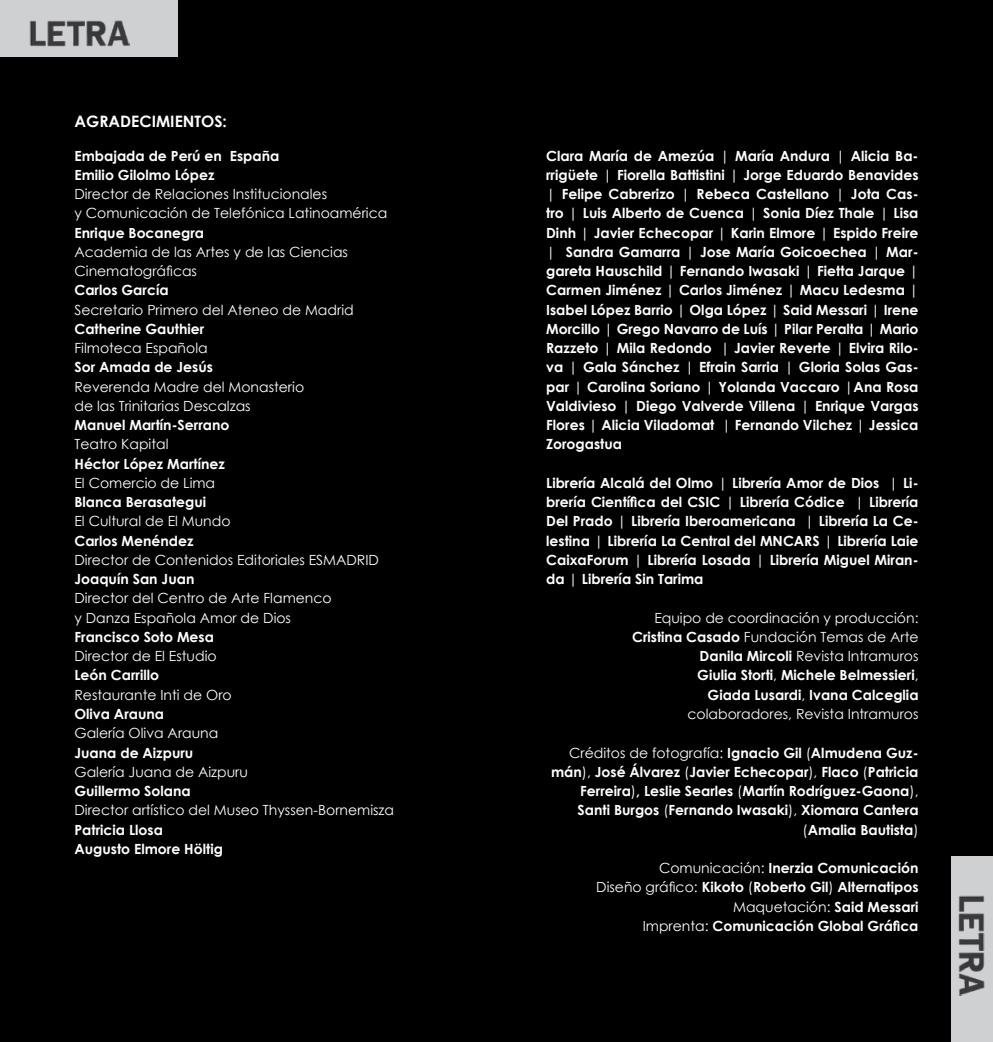
<style>
.page{position:relative;width:993px;height:1042px;background:#fff}
.page>*{position:absolute;margin:0;border:0;box-sizing:border-box;transform-origin:0 0}
.t1{font:700 15.75px "Century Gothic";color:#fff}
.t2{font:700 14px/19.2px "Century Gothic";color:#fff}
.t3{font:14px/19.2px "Century Gothic";color:#fff}
.s1{font-weight:400}
.s2{font-weight:700}
</style>
<div class="page">
<div style="left:0;top:0;width:992px;height:1042px;background:#000"></div>
<div style="left:951px;top:857px;width:41px;height:185px;background:#cfd0d2"></div>
<img style="left:958px;top:895px;width:27px;height:100px">
<div style="left:0;top:0;width:178px;height:56px;background:#cfd0d2"></div>
<img style="left:30px;top:20px;width:99px;height:27px">
<p class="t1" style="left:74px;top:109px;width:154px">AGRADECIMIENTOS:</p>
<p class="t2" style="left:74px;top:145px;width:206px">Embajada de Perú en España<br>Emilio Gilolmo López</p>
<p class="t3" style="left:74px;top:184px;width:314px">Director de Relaciones Institucionales<br>y Comunicación de Telefónica Latinoamérica</p>
<p class="t2" style="left:74px;top:222px;width:131px">Enrique Bocanegra</p>
<p class="t3" style="left:74px;top:242px;width:275px">Academia de las Artes y de las Ciencias<br>Cinematográficas</p>
<p class="t2" style="left:74px;top:280px;width:96px">Carlos García</p>
<p class="t3" style="left:74px;top:300px;width:281px">Secretario Primero del Ateneo de Madrid</p>
<p class="t2" style="left:74px;top:318px;width:131px">Catherine Gauthier</p>
<p class="t3" style="left:74px;top:338px;width:135px">Filmoteca Española</p>
<p class="t2" style="left:74px;top:357px;width:140px">Sor Amada de Jesús</p>
<p class="t3" style="left:74px;top:377px;width:231px">Reverenda Madre del Monasterio de las Trinitarias Descalzas</p>
<p class="t2" style="left:74px;top:415px;width:156px">Manuel Martín-Serrano</p>
<p class="t3" style="left:74px;top:434px;width:95px">Teatro Kapital</p>
<p class="t2" style="left:74px;top:453px;width:152px">Héctor López Martínez</p>
<p class="t3" style="left:74px;top:473px;width:142px">El Comercio de Lima</p>
<p class="t2" style="left:74px;top:492px;width:133px">Blanca Berasategui</p>
<p class="t3" style="left:74px;top:511px;width:158px">El Cultural de El Mundo</p>
<p class="t2" style="left:74px;top:530px;width:120px">Carlos Menéndez</p>
<p class="t3" style="left:74px;top:550px;width:306px">Director de Contenidos Editoriales ESMADRID</p>
<p class="t2" style="left:74px;top:569px;width:121px">Joaquín San Juan</p>
<p class="t3" style="left:74px;top:588px;width:259px">Director del Centro de Arte Flamenco y Danza Española Amor de Dios</p>
<p class="t2" style="left:74px;top:626px;width:141px">Francisco Soto Mesa</p>
<p class="t3" style="left:74px;top:646px;width:144px">Director de El Estudio</p>
<p class="t2" style="left:74px;top:665px;width:86px">León Carrillo</p>
<p class="t3" style="left:74px;top:685px;width:159px">Restaurante Inti de Oro</p>
<p class="t2" style="left:74px;top:703px;width:91px">Oliva Arauna</p>
<p class="t3" style="left:74px;top:723px;width:145px">Galería Oliva Arauna</p>
<p class="t2" style="left:74px;top:742px;width:120px">Juana de Aizpuru</p>
<p class="t3" style="left:74px;top:762px;width:175px">Galería Juana de Aizpuru</p>
<p class="t2" style="left:74px;top:780px;width:118px">Guillermo Solana</p>
<p class="t3" style="left:74px;top:800px;width:321px">Director artístico del Museo Thyssen-Bornemisza</p>
<p class="t2" style="left:74px;top:819px;width:150px">Patricia Llosa<br>Augusto Elmore Höltig</p>
<p class="t2" style="left:546px;top:145px;width:374px;text-align:justify">Clara María de Amezúa <span class="s1">|</span> María Andura <span class="s1">|</span> Alicia Ba&shy;rrigüete <span class="s1">|</span> Fiorella Battistini <span class="s1">|</span> Jorge Eduardo Benavides <span class="s1">|</span> Felipe Cabrerizo <span class="s1">|</span> Rebeca Castellano <span class="s1">|</span> Jota Cas&shy;tro <span class="s1">|</span> Luis Alberto de Cuenca <span class="s1">|</span> Sonia Díez Thale <span class="s1">|</span> Lisa Dinh <span class="s1">|</span> Javier Echecopar <span class="s1">|</span> Karin Elmore <span class="s1">|</span> Espido Freire <span class="s1">|</span> Sandra Gamarra <span class="s1">|</span> Jose María Goicoechea <span class="s1">|</span> Mar&shy;gareta Hauschild <span class="s1">|</span> Fernando Iwasaki <span class="s1">|</span> Fietta Jarque <span class="s1">| </span>Carmen Jiménez <span class="s1">|</span> Carlos Jiménez <span class="s1">|</span> Macu Ledesma <span class="s1">| </span>Isabel López Barrio <span class="s1">|</span> Olga López <span class="s1">|</span> Said Messari <span class="s1">|</span> Irene Morcillo <span class="s1">|</span> Grego Navarro de Luís <span class="s1">|</span> Pilar Peralta <span class="s1">|</span> Mario Razzeto <span class="s1">|</span> Mila Redondo <span class="s1">|</span> Javier Reverte <span class="s1">|</span> Elvira Rilo&shy;va <span class="s1">|</span> Gala Sánchez <span class="s1">|</span> Efrain Sarria <span class="s1">|</span> Gloria Solas Gas&shy;par <span class="s1">|</span> Carolina Soriano <span class="s1">|</span> Yolanda Vaccaro <span class="s1">|</span>Ana Rosa Valdivieso <span class="s1">|</span> Diego Valverde Villena <span class="s1">|</span> Enrique Vargas Flores <span class="s1">|</span> Alicia Viladomat <span class="s1">|</span> Fernando Vilchez <span class="s1">|</span> Jessica Zorogastua</p>
<p class="t2" style="left:546px;top:472px;width:374px;text-align:justify">Librería Alcalá del Olmo <span class="s1">|</span> Librería Amor de Dios <span class="s1">|</span> Li&shy;brería Científica del CSIC <span class="s1">|</span> Librería Códice <span class="s1">|</span> Librería Del Prado <span class="s1">|</span> Librería Iberoamericana <span class="s1">|</span> Librería La Ce&shy;lestina <span class="s1">|</span> Librería La Central del MNCARS <span class="s1">|</span> Librería Laie CaixaForum <span class="s1">|</span> Librería Losada <span class="s1">|</span> Librería Miguel Miran&shy;da <span class="s1">|</span> Librería Sin Tarima</p>
<p class="t3" style="left:632px;top:608px;width:288px;text-align:right">Equipo de coordinación y producción:<br><span class="s2">Cristina Casado</span> Fundación Temas de Arte <span class="s2">Danila Mircoli</span> Revista Intramuros<br><span class="s2">Giulia Storti</span>, <span class="s2">Michele Belmessieri</span>,<br><span class="s2">Giada Lusardi</span>, <span class="s2">Ivana Calceglia </span>colaboradores, Revista Intramuros</p>
<p class="t2" style="left:551px;top:742px;width:369px;text-align:right"><span class="s1">Créditos de fotografía:</span> Ignacio Gil <span class="s1">(</span>Almudena Guz&shy;mán<span class="s1">),</span> José Álvarez <span class="s1">(</span>Javier Echecopar<span class="s1">),</span> Flaco <span class="s1">(</span>Patricia Ferreira<span class="s1">)</span>, Leslie Searles <span class="s1">(</span>Martín Rodríguez-Gaona<span class="s1">), </span>Santi Burgos <span class="s1">(</span>Fernando Iwasaki<span class="s1">),</span> Xiomara Cantera <span class="s1">(</span>Amalia Bautista<span class="s1">)</span></p>
<p class="t2" style="left:596px;top:857px;width:324px;text-align:right"><span class="s1">Comunicación:</span> Inerzia Comunicación<br><span class="s1">Diseño gráfico:</span> Kikoto <span class="s1">(</span>Roberto Gil<span class="s1">)</span> Alternatipos <span class="s1">Maquetación:</span> Said Messari<br><span class="s1">Imprenta:</span> Comunicación Global Gráfica</p>
</div>
